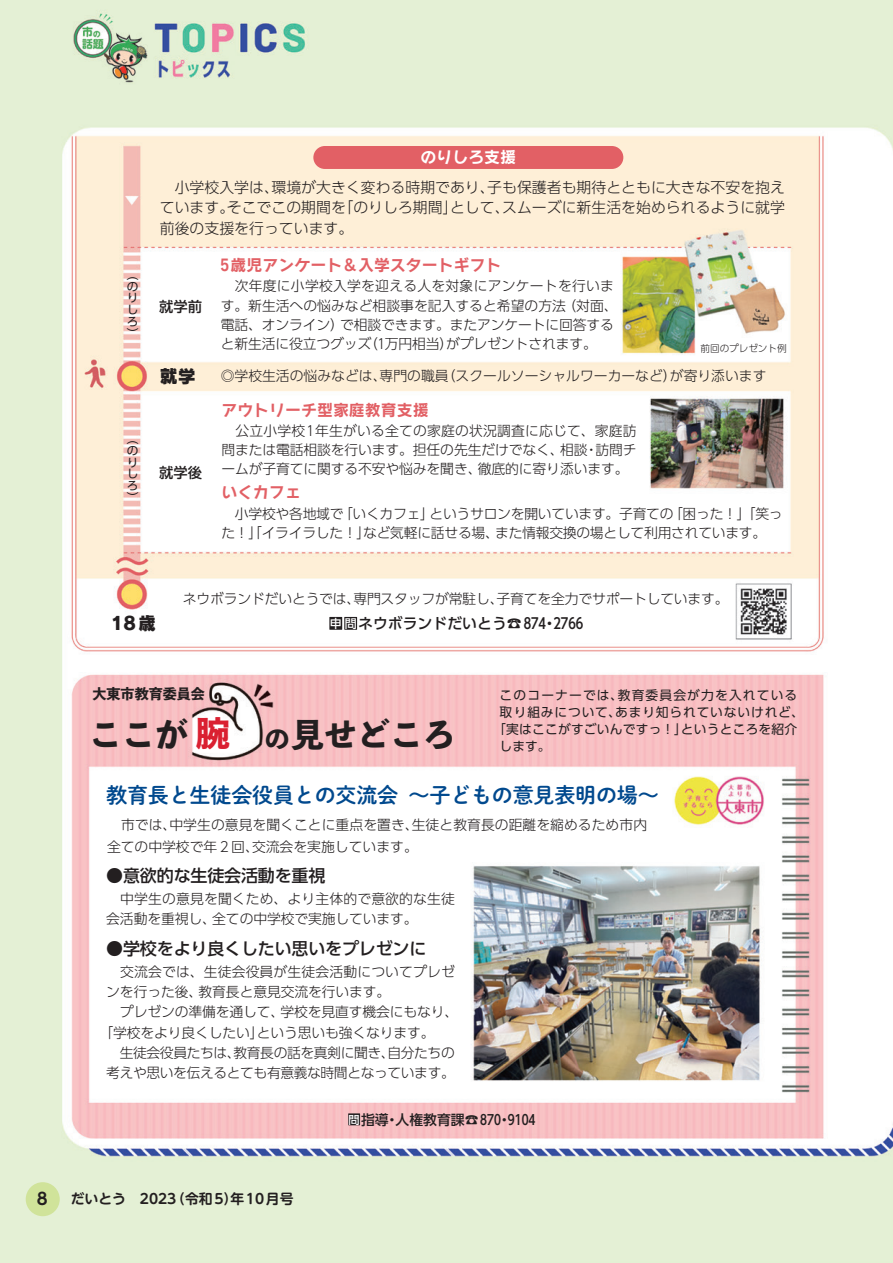
<style>
.page{position:relative;width:893px;height:1263px;background:#fff}
.page>*{position:absolute;margin:0;border:0;box-sizing:border-box;transform-origin:0 0}
.t1{font:33px "P Bunkyu Md Go Std EB";color:#231f20}
.t2{font:21.3px "P Shuei M Go Std N B";letter-spacing:-.01em;color:#01498e}
.t3{font:18px "Rodin Wanpaku Pro EB";color:#231f20}
.t4{font:500 16.95px "UD Shin Go Pro";letter-spacing:-.01em;color:#231f20}
.t5{font:700 16.5px "UD Shin M Go Pro De";color:#231f20}
.t6{font:15.9px "Rodin Wanpaku Pro B";color:#e26065}
.t7{font:15.9px "Rodin Wanpaku Pro B";color:#fff}
.t8{font:300 14.85px/20.2px "UD Shin Go Pr 6";color:#231f20}
.t9{font:500 14.85px "UD Shin Go Pro";color:#231f20}
.t10{font:500 14.85px "UD Shin Go Pr 6";color:#231f20}
.t11{font:500 14.4px "UD Shin M Go Pr 6";color:#231f20}
.t12{font:14.1px "P Bunkyu Md Go Std EB";color:#231f20}
.t13{font:300 13.8px/19.2px "UD Shin Go Pr 6";letter-spacing:-.01em;color:#231f20}
.t14{font:300 13.8px/20.2px "UD Shin Go Pro";letter-spacing:.01em;color:#231f20}
.t15{font:300 13.8px/19.2px "UD Shin Go Pr 6";letter-spacing:.015em;color:#231f20;text-align:right}
.t16{font:300 13.8px/20.2px "UD Shin Go Pro";letter-spacing:-.03em;color:#231f20}
.t17{font:300 13.8px/20.2px "UD Shin Go Pro";letter-spacing:-.01em;color:#231f20}
.t18{font:700 13.8px "UD Shin M Go Pro De";color:#231f20}
.t19{font:500 13.8px "UD Shin Go Pro";color:#231f20}
.t20{font:12.75px/17px "UD Shin Go Pr 6";letter-spacing:.065em;color:#231f20}
.t21{font:12.75px "UD Shin Go Pr 6";letter-spacing:.015em;color:#231f20}
.t22{font:12.75px "UD Shin Go Pr 6";letter-spacing:.09em;color:#231f20}
.t23{font:500 12px "UD Shin Go Pr 6";color:#fff}
.t24{font:11.7px/11.7px "UD Shin Go Pr 6";color:#231f20}
.t25{font:300 9.6px "UD Shin Go Pr 6";color:#231f20}
.s1{font-family:"UD Shin Go Pr 6";font-size:12px;color:#fff}
.s2{font-family:"UD Shin Go Pr 6"}
.s3{font-size:34.05px;color:#da2031}
.s4{font-size:25.5px}
.s5{font-family:"UD Shin Go Pro"}
.s6{font-family:"UD Shin Go Pr 6";font-size:11.1px;color:#fff}
</style>
<div class="page">
<img style="left:0;top:0;width:893px;height:1263px">
<div style="left:313px;top:146px;width:310px;height:23px;background:#e26065;border-radius:11px"></div>
<div style="left:329px;top:617px;width:13px;height:13px;background:#231f20"></div>
<div style="left:344px;top:617px;width:13px;height:13px;background:#231f20"></div>
<div style="left:348px;top:1113px;width:12px;height:12px;background:#231f20"></div>
<div style="left:26px;top:1182px;width:34px;height:34px;background:#d0e39a;border-radius:50%"></div>
<p class="t7" style="left:420px;top:147px;width:97px">のりしろ支援</p>
<p class="t24" style="left:127px;top:268px;width:13px">（</p>
<p class="t24" style="left:127px;top:280px;width:12px">のりしろ</p>
<p class="t24" style="left:127px;top:327px;width:13px">）</p>
<p class="t24" style="left:127px;top:433px;width:13px">（</p>
<p class="t24" style="left:127px;top:444px;width:12px">のりしろ</p>
<p class="t24" style="left:127px;top:491px;width:13px">(</p>
<p class="t8" style="left:271px;top:177px;width:225px">環境が大きく変わる時期であり、</p>
<p class="t8" style="left:160px;top:177px;width:121px">　小学校入学は、</p>
<p class="t8" style="left:487px;top:177px;width:299px">子も保護者も期待とともに大きな不安を抱え</p>
<p class="t8" style="left:502px;top:197px;width:284px">スムーズに新生活を始められるように就学</p>
<p class="t8" style="left:338px;top:197px;width:121px">「のりしろ期間」</p>
<p class="t8" style="left:227px;top:197px;width:121px">そこでこの期間を</p>
<p class="t8" style="left:160px;top:197px;width:195px">ています。<br>前後の支援を行っています。</p>
<p class="t6" style="left:221px;top:254px;width:282px">5歳児アンケート&amp;入学スタートギフト</p>
<p class="t15" style="left:221px;top:276px;width:398px">　次年度に小学校入学を迎える人を対象にアンケートを行いま（対面、</p>
<p class="t8" style="left:450px;top:197px;width:61px">として、</p>
<p class="t13" style="left:340px;top:295px;width:275px;text-indent:-120px">す。新生活への悩みなど相談事を記入すると希望の方法<br>で相談できます。またアンケートに回答する</p>
<p class="t11" style="left:159px;top:294px;width:45px">就学前</p>
<p class="t13" style="left:221px;top:314px;width:125px">電話、オンライン）</p>
<h3 class="t3" style="left:160px;top:363px;width:38px">就学</h3>
<p class="t11" style="left:159px;top:461px;width:45px">就学後</p>
<p class="t13" style="left:221px;top:333px;width:152px">と新生活に役立つグッズ</p>
<p class="t13" style="left:446px;top:333px;width:152px">がプレゼントされます。</p>
<p class="t13" style="left:364px;top:333px;width:90px">（１万円相当）</p>
<p class="t25" style="left:701px;top:340px;width:88px">前回のプレゼント例</p>
<p class="t13" style="left:670px;top:366px;width:98px">が寄り添います</p>
<p class="t13" style="left:221px;top:366px;width:167px">◎学校生活の悩みなどは、</p>
<p class="t13" style="left:442px;top:366px;width:236px">（スクールソーシャルワーカーなど）</p>
<p class="t13" style="left:380px;top:366px;width:71px">専門の職員</p>
<p class="t6" style="left:221px;top:399px;width:209px">アウトリーチ型家庭教育支援</p>
<p class="t15" style="left:221px;top:421px;width:417px">　公立小学校1 年生がいる全ての家庭の状況調査に応じて、家庭訪訪問チ</p>
<p class="t13" style="left:478px;top:440px;width:152px;text-indent:-256px">問または電話相談を行います。担任の先生だけでなく、<br>徹底的に寄り添います。</p>
<p class="t13" style="left:560px;top:440px;width:29px">相談</p>
<p class="t13" style="left:585px;top:440px;width:15px">・</p>
<p class="t13" style="left:221px;top:459px;width:262px">ームが子育てに関する不安や悩みを聞き、</p>
<p class="t6" style="left:221px;top:482px;width:81px">いくカフェ</p>
<p class="t13" style="left:339px;top:504px;width:97px">「いくカフェ」</p>
<p class="t13" style="left:669px;top:504px;width:115px">「困った！」「笑っ</p>
<p class="t13" style="left:221px;top:504px;width:124px">　小学校や各地域で</p>
<p class="t13" style="left:430px;top:504px;width:246px">というサロンを開いています。子育ての</p>
<p class="t13" style="left:363px;top:523px;width:137px">など気軽に話せる場、</p>
<p class="t13" style="left:221px;top:523px;width:150px">た！」「イライラした！」</p>
<p class="t13" style="left:495px;top:523px;width:273px">また情報交換の場として利用されています。</p>
<p class="t13" style="left:183px;top:589px;width:179px">ネウボランドだいとうでは、</p>
<p class="t13" style="left:353px;top:589px;width:152px">専門スタッフが常駐し、</p>
<p class="t13" style="left:497px;top:589px;width:234px">子育てを全力でサポートしています。</p>
<h3 class="t3" style="left:111px;top:611px;width:47px">18歳</h3>
<p class="t9" style="left:345px;top:611px;width:203px"><span class="s1">問</span>ネウボランドだいとう☎<span class="s2">874</span></p>
<p class="t10" style="left:553px;top:611px;width:31px">2766</p>
<p class="t23" style="left:330px;top:614px;width:14px">申</p>
<p class="t10" style="left:542px;top:611px;width:16px">・</p>
<p class="t12" style="left:93px;top:683px;width:114px">大東市教育委員会</p>
<p class="t22" style="left:618px;top:685px;width:181px">教育委員会が力を入れている</p>
<p class="t20" style="left:615px;top:686px;width:190px;text-indent:-116px">このコーナーでは、<br>あまり知られていないけれど、</p>
<p class="t20" style="left:500px;top:703px;width:123px">取り組みについて、</p>
<p class="t20" style="left:500px;top:737px;width:53px">します。</p>
<h1 class="t1" style="left:89px;top:708px;width:142px">ここが<span class="s3">腕</span></h1>
<p class="t21" style="left:681px;top:719px;width:118px">というところを紹介</p>
<h1 class="t1" style="left:264px;top:708px;width:193px"><span class="s4">の</span>見せどころ</h1>
<p class="t21" style="left:493px;top:719px;width:195px">「実はここがすごいんですっ！」</p>
<h2 class="t2" style="left:106px;top:779px;width:293px">教育長と生徒会役員との交流会</h2>
<h2 class="t2" style="left:409px;top:779px;width:252px">～子どもの意見表明の場~</h2>
<p class="t13" style="left:169px;top:814px;width:251px">中学生の意見を聞くことに重点を置き、</p>
<p class="t13" style="left:412px;top:814px;width:237px">生徒と教育長の距離を縮めるため市内</p>
<p class="t13" style="left:107px;top:814px;width:71px">　市では、</p>
<p class="t13" style="left:107px;top:837px;width:153px"><span class="s5">全て</span>の中学校で年２回、</p>
<p class="t13" style="left:252px;top:837px;width:167px">交流会を実施しています。</p>
<p class="t4" style="left:106px;top:862px;width:221px">●意欲的な生徒会活動を重視</p>
<p class="t14" style="left:212px;top:888px;width:244px;text-indent:-106px">　中学生の意見を聞くため、より主体的で意欲的な生徒全ての中学校で実施しています。</p>
<p class="t17" style="left:106px;top:908px;width:111px">会活動を重視し、</p>
<p class="t4" style="left:106px;top:935px;width:322px">●学校をより良くしたい思いをプレゼンに</p>
<p class="t14" style="left:199px;top:961px;width:258px;text-indent:-92px">　交流会では、生徒会役員が生徒会活動についてプレゼ教育長と意見交流を行います。</p>
<p class="t17" style="left:106px;top:981px;width:97px">ンを行った後、</p>
<p class="t17" style="left:257px;top:1001px;width:179px;text-indent:-150px">　プレゼンの準備を通して、<br>という思いも強くなります。</p>
<p class="t17" style="left:280px;top:1001px;width:179px">学校を見直す機会にもなり、</p>
<p class="t16" style="left:106px;top:1022px;width:350px;text-indent:-7px">「学校をより良くしたい」<br>　生徒会役員たちは教育長の話を真剣に聞き自分たちの</p>
<p class="t17" style="left:381px;top:1042px;width:15px">、</p>
<p class="t16" style="left:106px;top:1042px;width:350px;text-indent:121px">、<br>考えや思いを伝えるとても有意義な時間となっています。</p>
<p class="t19" style="left:349px;top:1108px;width:42px"><span class="s6">問</span>指導</p>
<p class="t19" style="left:396px;top:1108px;width:107px">人権教育課☎870</p>
<p class="t19" style="left:508px;top:1108px;width:29px">9104</p>
<p class="t19" style="left:385px;top:1108px;width:15px">・</p>
<p class="t19" style="left:497px;top:1108px;width:15px">・</p>
<p class="t5" style="left:37px;top:1186px;width:12px">8</p>
<p class="t18" style="left:71px;top:1188px;width:107px">だいとう　2023</p>
<p class="t18" style="left:171px;top:1188px;width:124px">（令和5 年） 10月号</p>
</div>
